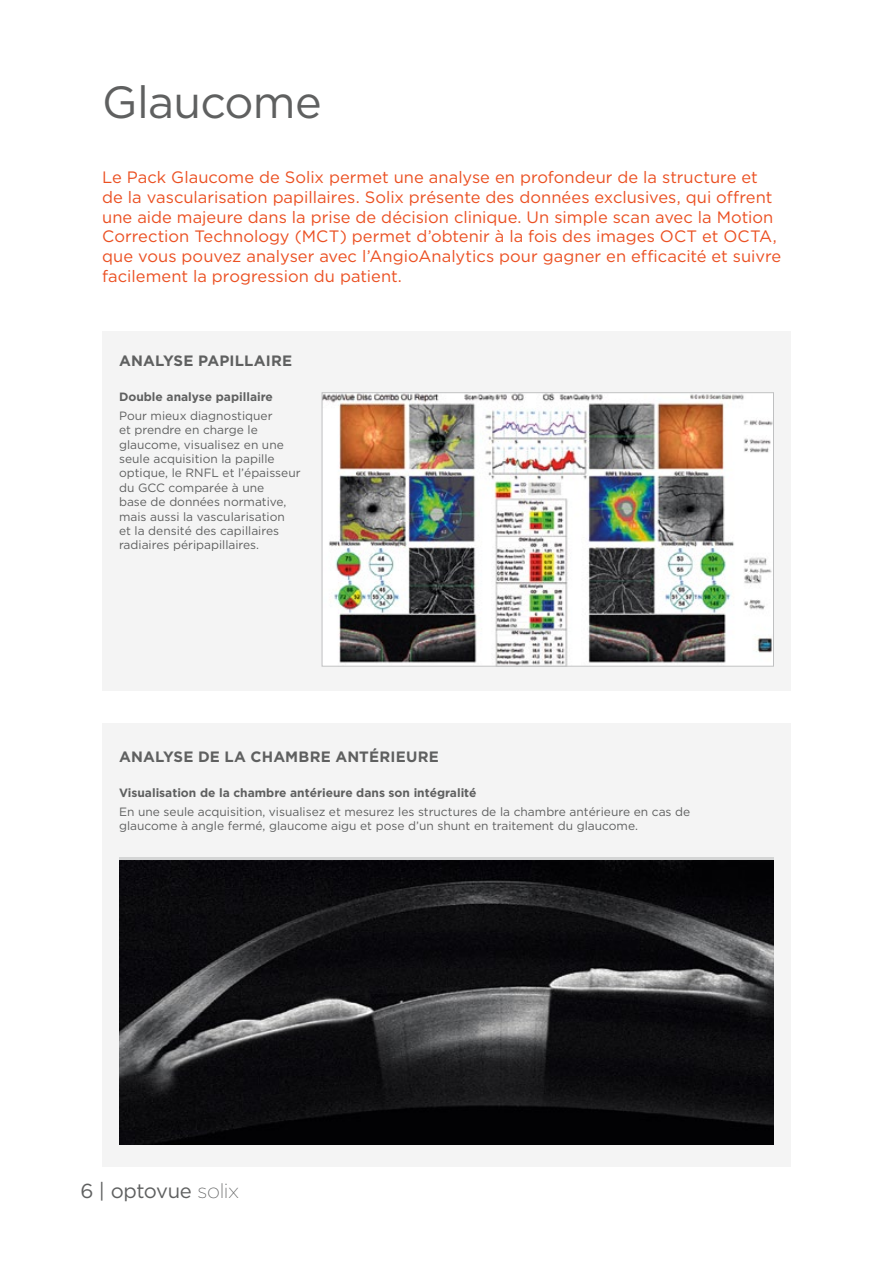
<style>
.page{position:relative;width:893px;height:1263px;background:#fff}
.page>*{position:absolute;margin:0;border:0;box-sizing:border-box;transform-origin:0 0}
.t1{font:45px "Gotham";letter-spacing:-.015em;color:#5f6060}
.t2{font:20.25px "Gotham";letter-spacing:-.02em;color:#5f6060}
.t3{font:16.5px/19.8px "Gotham";color:#eb5022}
.t4{font:700 15px "Gotham";letter-spacing:.01em;color:#5f6060}
.t5{font:12px/14.4px "Gotham";color:#5f6060}
.t6{font:700 12px "Gotham";color:#5f6060}
.s1{font-family:"Gotham Ex";font-weight:300}
</style>
<div class="page">
<div style="left:102px;top:332px;width:689px;height:359px;background:#f4f4f4"></div>
<div style="left:102px;top:723px;width:689px;height:443px;background:#f4f4f4"></div>
<img style="left:324px;top:394px;width:448px;height:270px">
<div style="left:322px;top:392px;width:452px;height:274px;border:1px solid #bfc0c1"></div>
<img style="left:119px;top:860px;width:655px;height:285px">
<h1 class="t1" style="left:102px;top:77px;width:221px">Glaucome</h1>
<p class="t3" style="left:102px;top:167px;width:681px">Le Pack Glaucome de Solix permet une analyse en profondeur de la structure et de la vascularisation papillaires. Solix présente des données exclusives, qui offrent une aide majeure dans la prise de décision clinique. Un simple scan avec la Motion Correction Technology (MCT) permet d’obtenir à la fois des images OCT et OCTA, que vous pouvez analyser avec l’AngioAnalytics pour gagner en efficacité et suivre facilement la progression du patient.</p>
<p class="t4" style="left:119px;top:352px;width:174px">ANALYSE PAPILLAIRE</p>
<p class="t6" style="left:119px;top:390px;width:155px">Double analyse papillaire</p>
<p class="t5" style="left:119px;top:408px;width:183px">Pour mieux diagnostiquer<br>et prendre en charge le glaucome, visualisez en une seule acquisition la papille optique, le RNFL et l’épaisseur du GCC comparée à une<br>base de données normative, mais aussi la vascularisation<br>et la densité des capillaires radiaires péripapillaires.</p>
<p class="t4" style="left:119px;top:747px;width:321px">ANALYSE DE LA CHAMBRE ANTÉRIEURE</p>
<p class="t6" style="left:119px;top:785px;width:359px">Visualisation de la chambre antérieure dans son intégralité</p>
<p class="t5" style="left:119px;top:804px;width:573px">En une seule acquisition, visualisez et mesurez les structures de la chambre antérieure en cas de glaucome à angle fermé, glaucome aigu et pose d’un shunt en traitement du glaucome.</p>
<h2 class="t2" style="left:80px;top:1179px;width:160px">6 | optovue <span class="s1">solix</span></h2>
</div>
